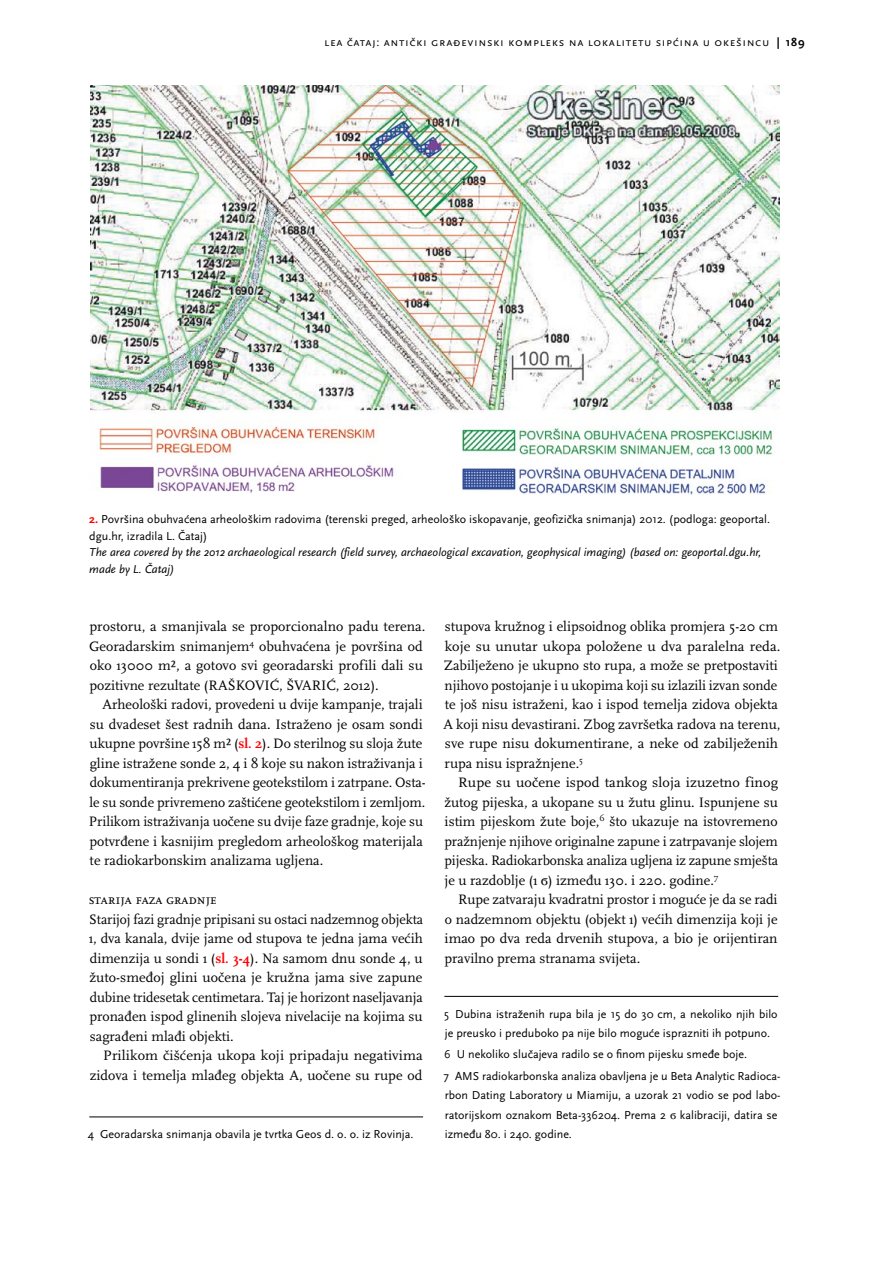
<style>
.page{position:relative;width:893px;height:1263px;background:#fff}
.page>*{position:absolute;margin:0;border:0;box-sizing:border-box;transform-origin:0 0}
.t1{font:14.25px/19.5px "Scala Pro";color:#000}
.t2{font:12px/19.5px "Scala Sans Pro";color:#000}
.t3{font:italic 12px/16.5px "Scala Sans Pro";color:#000}
.t4{font:12px "Scala Sans Pro";letter-spacing:.05em;color:#000}
.s1{font-weight:700}
.s2{font-weight:700;color:#f00}
.s3{font-family:"Times New Roman"}
</style>
<div class="page">
<hr style="left:89px;top:1117px;width:334px;height:1px;background:#000">
<hr style="left:444px;top:996px;width:334px;height:1px;background:#000">
<img style="left:91px;top:85px;width:689px;height:410px">
<p class="t4" style="left:324px;top:35px;width:482px">lea čataj: Antički građevinski kompleks na lokalitetu Sipćina u Okešincu <span class="s1">| 189</span></p>
<p class="t2" style="left:89px;top:511px;width:682px;line-height:16.5px"><span class="s2">2.</span> Površina obuhvaćena arheološkim radovima (terenski preged, arheološko iskopavanje, geofizička snimanja) 2012. (podloga: geoportal. dgu.hr, izradila L. Čataj)</p>
<p class="t3" style="left:89px;top:544px;width:674px">The area covered by the 2012 archaeological research (field survey, archaeological excavation, geophysical imaging) (based on: geoportal.dgu.hr, made by L. Čataj)</p>
<p class="t1" style="left:89px;top:617px;width:338px">prostoru, a smanjivala se proporcionalno padu terena.<br>Georadarskim snimanjem<sup>4</sup> obuhvaćena je površina od oko 13000 m², a gotovo svi georadarski profili dali su pozitivne rezultate (RAŠKOVIĆ, ŠVARIĆ, 2012).</p>
<p class="t1" style="left:89px;top:695px;width:338px;text-indent:14px">Arheološki radovi, provedeni u dvije kampanje, trajali su dvadeset šest radnih dana. Istraženo je osam sondi ukupne površine 158 m² (<span class="s2">sl. 2</span>). Do sterilnog su sloja žute gline istražene sonde 2, 4 i 8 koje su nakon istraživanja i dokumentiranja prekrivene geotekstilom i zatrpane. Osta&shy;le su sonde privremeno zaštićene geotekstilom i zemljom.<br>Prilikom istraživanja uočene su dvije faze gradnje, koje su potvrđene i kasnijim pregledom arheološkog materijala te radiokarbonskim analizama ugljena.</p>
<p class="t1" style="left:89px;top:890px;width:336px">starija faza gradnje<br>Starijoj fazi gradnje pripisani su ostaci nadzemnog objekta 1, dva kanala, dvije jame od stupova te jedna jama većih dimenzija u sondi 1 (<span class="s2">sl. 3-4</span>). Na samom dnu sonde 4, u žuto-smeđoj glini uočena je kružna jama sive zapune dubine tridesetak centimetara. Taj je horizont naseljavanja pronađen ispod glinenih slojeva nivelacije na kojima su sagrađeni mlađi objekti.</p>
<p class="t1" style="left:90px;top:1046px;width:334px;text-align:right">Prilikom čišćenja ukopa koji pripadaju negativima zidova i temelja mlađeg objekta A, uočene su rupe od</p>
<p class="t2" style="left:88px;top:1124px;width:327px">4 Georadarska snimanja obavila je tvrtka Geos d. o. o. iz Rovinja.</p>
<p class="t1" style="left:443px;top:617px;width:339px">stupova kružnog i elipsoidnog oblika promjera 5-20 cm koje su unutar ukopa položene u dva paralelna reda.<br>Zabilježeno je ukupno sto rupa, a može se pretpostaviti njihovo postojanje i u ukopima koji su izlazili izvan sonde te još nisu istraženi, kao i ispod temelja zidova objekta A koji nisu devastirani. Zbog završetka radova na terenu, sve rupe nisu dokumentirane, a neke od zabilježenih rupa nisu ispražnjene.<sup>5</sup></p>
<p class="t1" style="left:444px;top:773px;width:335px;text-align:justify;text-indent:14px">Rupe su uočene ispod tankog sloja izuzetno finog žutog pijeska, a ukopane su u žutu glinu. Ispunjene su istim pijeskom žute boje,<sup>6</sup> što ukazuje na istovremeno pražnjenje njihove originalne zapune i zatrpavanje slojem pijeska. Radiokarbonska analiza ugljena iz zapune smješta je u razdoblje (1 <span class="s3">ϭ</span>) između 130. i 220. godine.<sup>7</sup></p>
<p class="t1" style="left:445px;top:890px;width:335px;text-align:justify;text-indent:14px">Rupe zatvaraju kvadratni prostor i moguće je da se radi o nadzemnom objektu (objekt 1) većih dimenzija koji je imao po dva reda drvenih stupova, a bio je orijentiran pravilno prema stranama svijeta.</p>
<p class="t2" style="left:444px;top:1004px;width:335px">5 Dubina istraženih rupa bila je 15 do 30 cm, a nekoliko njih bilo je preusko i preduboko pa nije bilo moguće isprazniti ih potpuno.</p>
<p class="t2" style="left:444px;top:1044px;width:337px;line-height:21.3px">6 U nekoliko slučajeva radilo se o finom pijesku smeđe boje.<br>7 AMS radiokarbonska analiza obavljena je u Beta Analytic Radioca-</p>
<p class="t2" style="left:445px;top:1085px;width:337px">rbon Dating Laboratory u Miamiju, a uzorak 21 vodio se pod labo&shy;ratorijskom oznakom Beta-336204. Prema 2 <span class="s3">ϭ</span> kalibraciji, datira se između 80. i 240. godine.</p>
</div>
